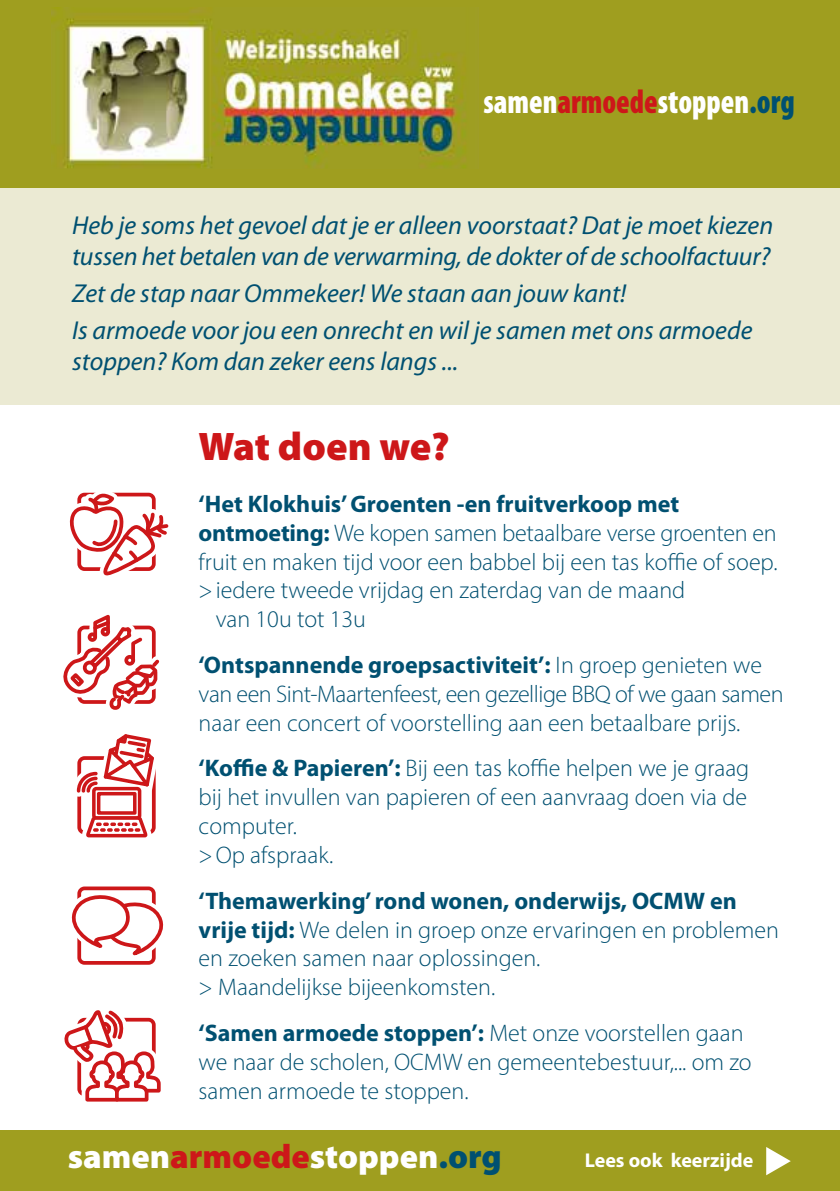
<style>
.page{position:relative;width:840px;height:1191px;background:#fff}
.page>*{position:absolute;margin:0;border:0;box-sizing:border-box;transform-origin:0 0}
.t1{font:900 40px "Myriad Pro";letter-spacing:-.005em;color:#cd1719}
.t2{font:900 condensed 34px "Myriad Pro";color:#fff;scale:.9 1}
.t3{font:900 34px "Myriad Pro";color:#fff}
.t4{font:italic 26px/31.2px "Myriad Pro";color:#005071}
.t5{font:300 24px/28.8px "Myriad Pro";color:#005071}
.t6{font:700 24px "Myriad Pro";color:#005071}
.t7{font:700 20px "Myriad Pro";color:#fff}
.s1{color:#cd1719}
.s2{color:#005071}
.s3{font-weight:700}
</style>
<div class="page">
<div style="left:0;top:1130px;width:839px;height:61px;background:#9f9e1f"></div>
<div style="left:0;top:180px;width:839px;height:225px;background:#ebead3"></div>
<svg style="left:69px;top:492px;width:100px;height:84px"></svg>
<svg style="left:63px;top:614px;width:97px;height:96px"></svg>
<div style="left:111px;top:622px;width:9px;height:9px;background:#fff;border-radius:50%"></div>
<svg style="left:71px;top:886px;width:93px;height:79px"></svg>
<svg style="left:76px;top:734px;width:80px;height:104px"></svg>
<svg style="left:64px;top:1010px;width:97px;height:92px"></svg>
<svg style="left:766px;top:1147px;width:24px;height:28px"></svg>
<div style="left:0;top:0;width:839px;height:187px;background:#9f9e1f"></div>
<img style="left:51px;top:7px;width:415px;height:161px">
<h2 class="t2" style="left:483px;top:80px;width:347px">samen<span class="s1">armoede</span>stoppen<span class="s2">.org</span></h2>
<p class="t4" style="left:72px;top:209px;width:702px">Heb je soms het gevoel dat je er alleen voorstaat? Dat je moet kiezen tussen het betalen van de verwarming, de dokter of de schoolfactuur?</p>
<p class="t4" style="left:72px;top:274px;width:681px;line-height:36.8px">Zet de stap naar Ommekeer! We staan aan jouw kant!<br>Is armoede voor jou een onrecht en wil je samen met ons armoede</p>
<p class="t4" style="left:72px;top:345px;width:387px">stoppen? Kom dan zeker eens langs ...</p>
<h1 class="t1" style="left:198px;top:420px;width:252px">Wat doen we?</h1>
<p class="t6" style="left:198px;top:490px;width:482px">‘Het Klokhuis’ Groenten -en fruitverkoop met</p>
<p class="t5" style="left:198px;top:518px;width:579px"><span class="s3">ontmoeting:</span> We kopen samen betaalbare verse groenten en</p>
<p class="t5" style="left:198px;top:547px;width:580px">fruit en maken tijd voor een babbel bij een tas koffie of soep.</p>
<p class="t5" style="left:198px;top:576px;width:488px">&gt;iedere tweede vrijdag en zaterdag van de maand</p>
<p class="t5" style="left:215px;top:604px;width:152px">van 10u tot 13u</p>
<p class="t5" style="left:198px;top:650px;width:586px"><span class="s3">‘Ontspannende groepsactiviteit’:</span> In groep genieten we van een Sint-Maartenfeest, een gezellige BBQ of we gaan samen naar een concert of voorstelling aan een betaalbare prijs.</p>
<p class="t5" style="left:198px;top:754px;width:552px"><span class="s3">‘Koffie &amp; Papieren’:</span> Bij een tas koffie helpen we je graag bij het invullen van papieren of een aanvraag doen via de computer.<br>&gt;Op afspraak.</p>
<p class="t5" style="left:198px;top:886px;width:581px"><span class="s3">‘Themawerking’ rond wonen, onderwijs, OCMW en vrije tijd:</span> We delen in groep onze ervaringen en problemen en zoeken samen naar oplossingen.<br>&gt; Maandelijkse bijeenkomsten.</p>
<p class="t5" style="left:198px;top:1018px;width:554px"><span class="s3">‘Samen armoede stoppen’:</span> Met onze voorstellen gaan we naar de scholen, OCMW en gemeentebestuur,... om zo samen armoede te stoppen.</p>
<h2 class="t3" style="left:68px;top:1134px;width:435px">samen<span class="s1">armoede</span>stoppen<span class="s2">.org</span></h2>
<p class="t7" style="left:584px;top:1148px;width:170px">Lees ook keerzijde</p>
</div>
